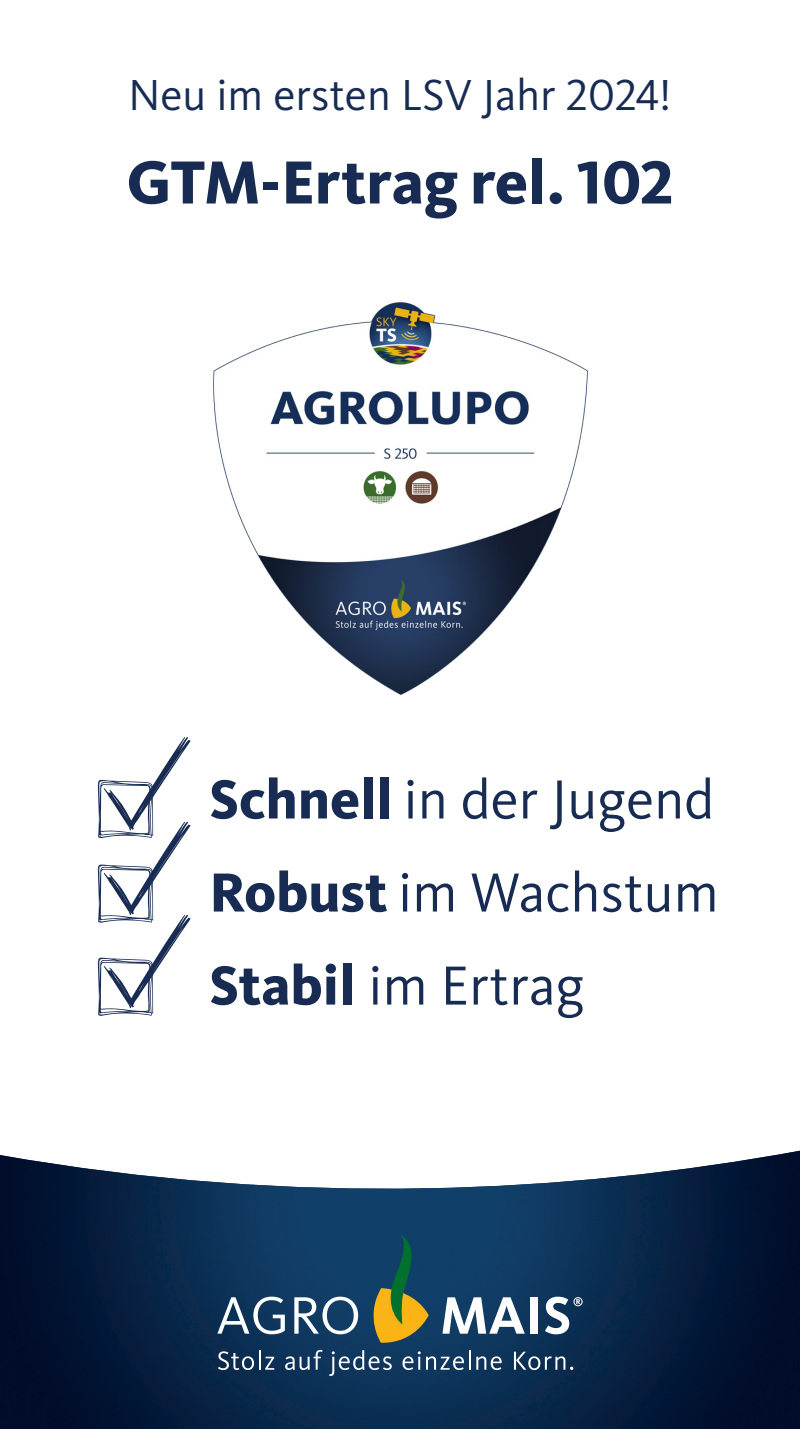
<style>
.page{position:relative;width:800px;height:1429px;background:#fff}
.page>*{position:absolute;margin:0;border:0;box-sizing:border-box;transform-origin:0 0}
.t1{font:800 63px "Kievit";letter-spacing:-.005em;color:#182c53}
.t2{font:57px/93px "Kievit";color:#182c53;text-align:justify}
.t3{font:45px "Kievit";color:#182c53}
.s1{font-family:"Kievit Regular SC"}
.s2{font-family:"Kievit Extra Bold SC";font-weight:400}
.s3{font-weight:800}
</style>
<div class="page">
<img style="left:213px;top:302px;width:375px;height:393px">
<svg style="left:97px;top:737px;width:93px;height:279px"></svg>
<img style="left:0;top:1150px;width:799px;height:279px">
<svg style="left:218px;top:1350px;width:56px;height:20px"></svg>
<svg style="left:285px;top:1350px;width:37px;height:20px"></svg>
<svg style="left:329px;top:1350px;width:62px;height:26px;background:#3d5d7d"></svg>
<svg style="left:402px;top:1351px;width:18px;height:19px"></svg>
<svg style="left:426px;top:1350px;width:44px;height:20px"></svg>
<svg style="left:476px;top:1356px;width:25px;height:14px"></svg>
<svg style="left:514px;top:1351px;width:59px;height:19px"></svg>
<svg style="left:217px;top:1296px;width:68px;height:38px"></svg>
<svg style="left:294px;top:1296px;width:64px;height:38px"></svg>
<svg style="left:442px;top:1297px;width:82px;height:36px"></svg>
<div style="left:530px;top:1297px;width:8px;height:36px;background:#fff"></div>
<svg style="left:545px;top:1296px;width:37px;height:38px"></svg>
<svg style="left:364px;top:1233px;width:64px;height:110px;background:#4b634c"></svg>
<p class="t3" style="left:128px;top:70px;width:544px">Neu im ersten LSV Jahr <span class="s1">2024</span>!</p>
<p class="t1" style="left:126px;top:145px;width:548px">GTM-Ertrag rel. <span class="s2">102</span></p>
<p class="t2" style="left:209px;top:753px;width:511px"><span class="s3">Schnell</span> in der Jugend <span class="s3">Robust</span> im Wachstum <span class="s3">Stabil</span> im Ertrag</p>
</div>
